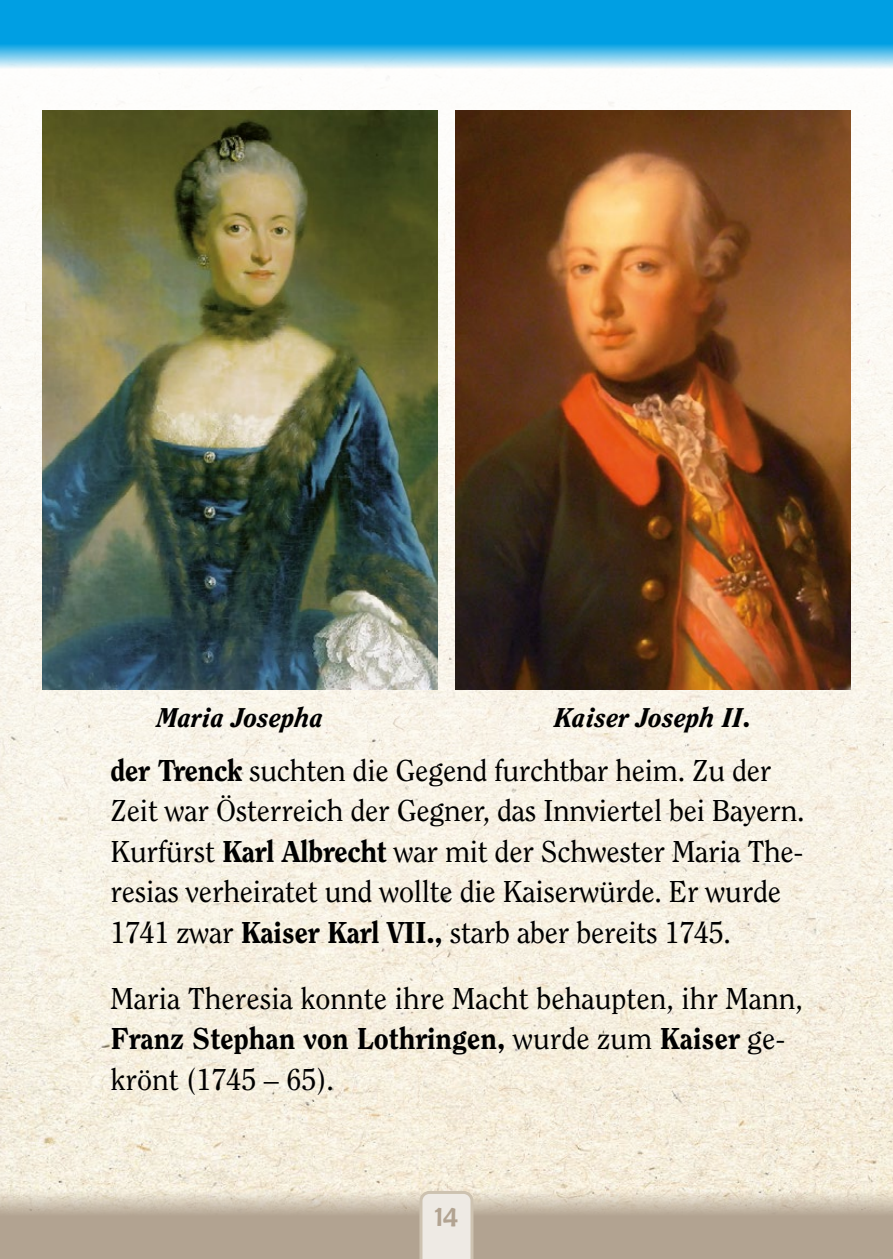
<style>
.page{position:relative;width:893px;height:1259px;background:#fff}
.page>*{position:absolute;margin:0;border:0;box-sizing:border-box;transform-origin:0 0}
.t1{font:30px/40.5px "Clearface";letter-spacing:-.01em;color:#000}
.t2{font:30px "Berlin Sans FB";color:#b2a391}
.t3{font:italic 800 27px "Clearface";color:#000}
.s1{font-weight:800}
</style>
<div class="page">
<img style="left:0;top:68px;width:893px;height:1123px">
<svg style="left:0;top:0;width:893px;height:68px;fill:#009fe3"></svg>
<svg style="left:0;top:1191px;width:893px;height:68px;fill:#b2a391"></svg>
<svg style="left:419px;top:1191px;width:54px;height:68px"></svg>
<img style="left:43px;top:111px;width:395px;height:578px">
<img style="left:455px;top:111px;width:395px;height:578px">
<p class="t3" style="left:157px;top:701px;width:168px">Maria Josepha</p>
<p class="t3" style="left:554px;top:701px;width:198px">Kaiser Joseph II.</p>
<p class="t1" style="left:111px;top:749px;width:695px"><span class="s1">der Trenck</span> suchten die Gegend furchtbar heim. Zu der Zeit war Österreich der Gegner, das Innviertel bei Bayern.<br>Kurfürst <span class="s1">Karl Albrecht</span> war mit der Schwester Maria The&shy;resias verheiratet und wollte die Kaiserwürde. Er wurde 1741 zwar <span class="s1">Kaiser Karl VII.,</span> starb aber bereits 1745.</p>
<p class="t1" style="left:111px;top:977px;width:694px">Maria Theresia konnte ihre Macht behaupten, ihr Mann,<br><span class="s1">Franz Stephan von Lothringen,</span> wurde zum <span class="s1">Kaiser</span> ge&shy;krönt (1745 – 65).</p>
<p class="t2" style="left:435px;top:1199px;width:25px">14</p>
</div>
